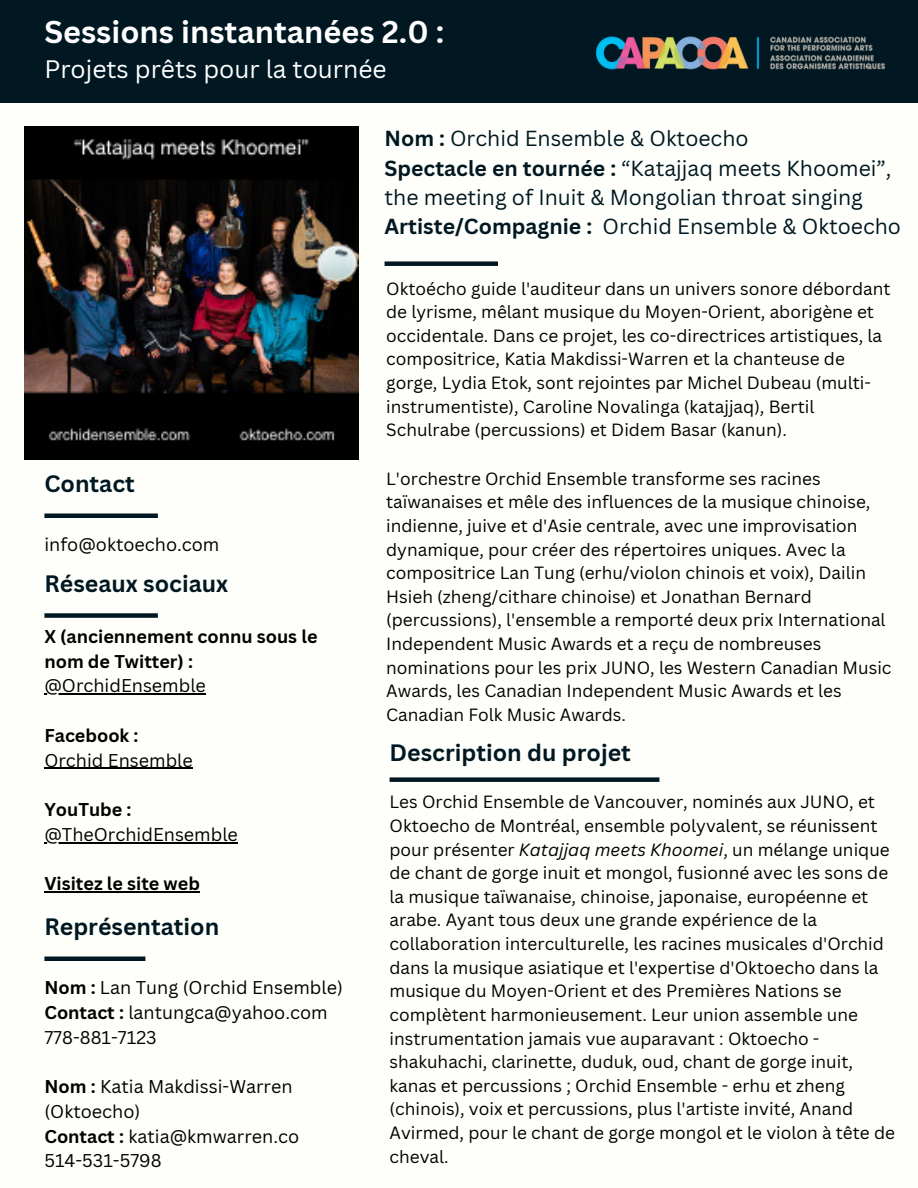
<style>
.page{position:relative;width:918px;height:1188px;background:#fefffa}
.page>*{position:absolute;margin:0;border:0;box-sizing:border-box;transform-origin:0 0}
.t1{font:700 30.6px "Canva Sans";color:#fff}
.t2{font:24.6px "Canva Sans";color:#fff}
.t3{font:700 23.1px "Canva Sans";color:#011822}
.t4{font:21.15px/29.2px "Canva Sans";color:#011822}
.t5{font:18px/24.8px "Canva Sans";color:#000}
.t6{font:700 18px/24.8px "Canva Sans";color:#000}
.t7{font:17.25px/23.7px "Canva Sans";color:#000}
.s1{font-weight:700}
.s2{font-style:italic}
</style>
<div class="page">
<div style="left:0;top:0;width:918px;height:103px;background:#011822"></div>
<img style="left:596px;top:36px;width:289px;height:34px">
<div style="left:390px;top:777px;width:269px;height:5px;background:#011822"></div>
<img style="left:25px;top:126px;width:333px;height:334px">
<div style="left:385px;top:261px;width:113px;height:5px;background:#011822"></div>
<hr style="left:44px;top:514px;width:114px;height:4px;background:#011822">
<div style="left:44px;top:613px;width:114px;height:5px;background:#011822"></div>
<hr style="left:44px;top:694px;width:162px;height:1px;background:#000">
<hr style="left:44px;top:768px;width:149px;height:1px;background:#000">
<hr style="left:44px;top:842px;width:194px;height:1px;background:#000">
<hr style="left:44px;top:892px;width:156px;height:1px;background:#000">
<hr style="left:44px;top:957px;width:101px;height:4px;background:#011822">
<h2 class="t1" style="left:44px;top:10px;width:401px">Sessions instantanées 2.0 :</h2>
<h2 class="t2" style="left:44px;top:52px;width:344px">Projets prêts pour la tournée</h2>
<p class="t3" style="left:44px;top:467px;width:92px">Contact</p>
<p class="t5" style="left:44px;top:532px;width:177px">info@oktoecho.com</p>
<p class="t3" style="left:44px;top:567px;width:185px">Réseaux sociaux</p>
<p class="t6" style="left:44px;top:624px;width:275px">X (anciennement connu sous le nom de Twitter) :</p>
<p class="t5" style="left:44px;top:673px;width:163px">@OrchidEnsemble</p>
<p class="t6" style="left:44px;top:723px;width:96px">Facebook :</p>
<p class="t5" style="left:44px;top:747px;width:150px">Orchid Ensemble</p>
<h4 class="t6" style="left:44px;top:797px;width:89px">YouTube :</h4>
<h1 class="t5" style="left:44px;top:822px;width:195px">@TheOrchidEnsemble</h1>
<p class="t6" style="left:44px;top:871px;width:157px">Visitez le site web</p>
<p class="t3" style="left:44px;top:911px;width:176px">Représentation</p>
<p class="t5" style="left:44px;top:975px;width:300px"><span class="s1">Nom :</span> Lan Tung (Orchid Ensemble)</p>
<p class="t5" style="left:44px;top:999px;width:285px"><span class="s1">Contact :</span> lantungca@yahoo.com</p>
<p class="t5" style="left:44px;top:1024px;width:114px">778-881-7123</p>
<p class="t5" style="left:44px;top:1074px;width:250px"><span class="s1">Nom :</span> Katia Makdissi-Warren (Oktoecho)</p>
<h3 class="t5" style="left:44px;top:1123px;width:256px"><span class="s1">Contact :</span> katia@kmwarren.co</h3>
<p class="t5" style="left:44px;top:1148px;width:119px">514-531-5798</p>
<h1 class="t4" style="left:385px;top:124px;width:509px"><span class="s1">Nom :</span> Orchid Ensemble &amp; Oktoecho<br><span class="s1">Spectacle en tournée :</span> “Katajjaq meets Khoomei”, the meeting of Inuit &amp; Mongolian throat singing <span class="s1">Artiste/Compagnie :</span></h1>
<p class="t4" style="left:602px;top:211px;width:300px">Orchid Ensemble &amp; Oktoecho</p>
<p class="t7" style="left:386px;top:276px;width:506px">Oktoécho guide l'auditeur dans un univers sonore débordant de lyrisme, mêlant musique du Moyen-Orient, aborigène et occidentale. Dans ce projet, les co-directrices artistiques, la compositrice, Katia Makdissi-Warren et la chanteuse de gorge, Lydia Etok, sont rejointes par Michel Dubeau (multi&shy;instrumentiste), Caroline Novalinga (katajjaq), Bertil Schulrabe (percussions) et Didem Basar (kanun).</p>
<h1 class="t7" style="left:386px;top:466px;width:507px">L'orchestre Orchid Ensemble transforme ses racines taïwanaises et mêle des influences de la musique chinoise, indienne, juive et d'Asie centrale, avec une improvisation dynamique, pour créer des répertoires uniques. Avec la compositrice Lan Tung (erhu/violon chinois et voix), Dailin Hsieh (zheng/cithare chinoise) et Jonathan Bernard (percussions), l'ensemble a remporté deux prix International Independent Music Awards et a reçu de nombreuses nominations pour les prix JUNO, les Western Canadian Music Awards, les Canadian Independent Music Awards et les Canadian Folk Music Awards.</h1>
<p class="t3" style="left:390px;top:736px;width:243px">Description du projet</p>
<p class="t7" style="left:390px;top:790px;width:507px">Les Orchid Ensemble de Vancouver, nominés aux JUNO, et Oktoecho de Montréal, ensemble polyvalent, se réunissent pour présenter <span class="s2">Katajjaq meets Khoomei</span>, un mélange unique de chant de gorge inuit et mongol, fusionné avec les sons de la musique taïwanaise, chinoise, japonaise, européenne et arabe. Ayant tous deux une grande expérience de la collaboration interculturelle, les racines musicales d'Orchid dans la musique asiatique et l'expertise d'Oktoecho dans la musique du Moyen-Orient et des Premières Nations se complètent harmonieusement. Leur union assemble une instrumentation jamais vue auparavant : Oktoecho - shakuhachi, clarinette, duduk, oud, chant de gorge inuit, kanas et percussions ; Orchid Ensemble - erhu et zheng (chinois), voix et percussions, plus l'artiste invité, Anand Avirmed, pour le chant de gorge mongol et le violon à tête de cheval.</p>
</div>
